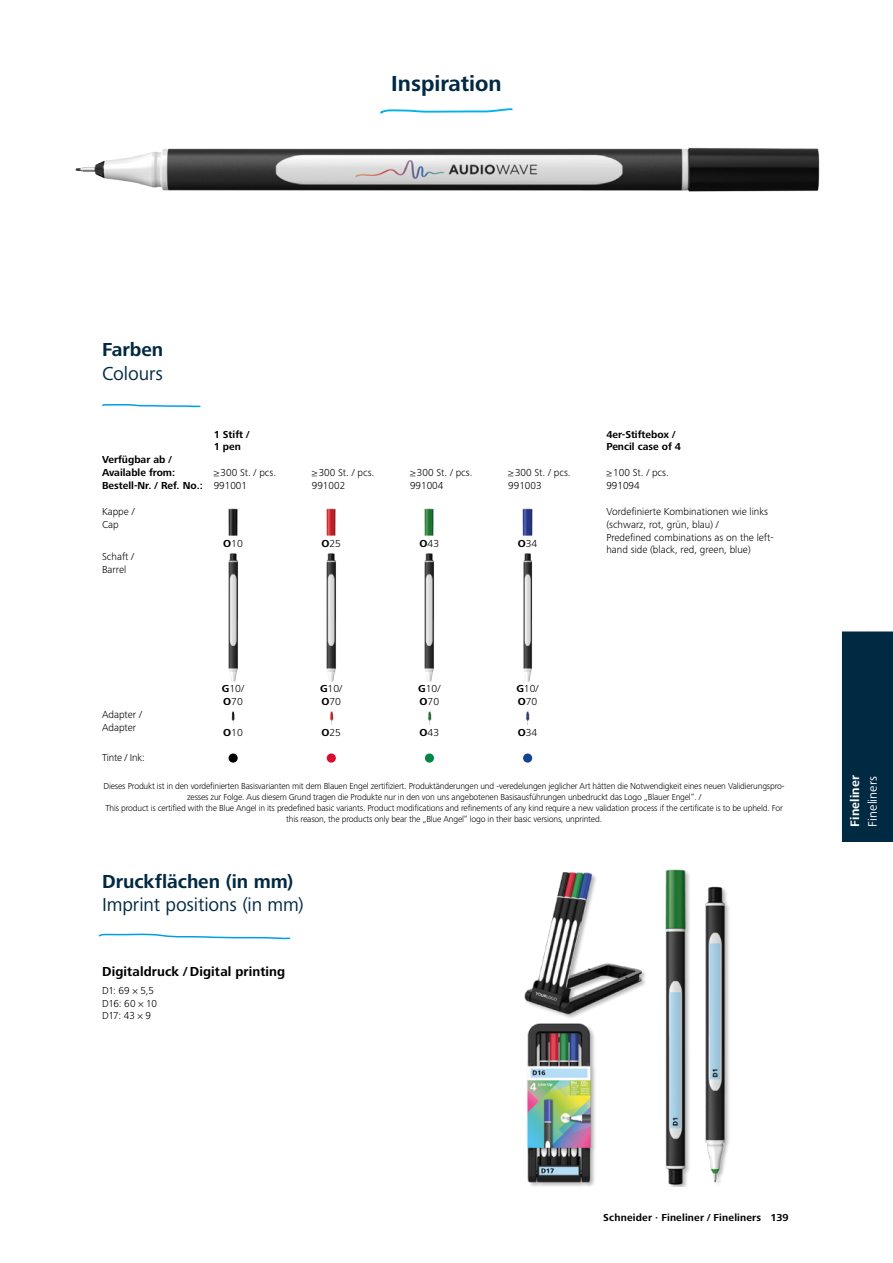
<style>
.page{position:relative;width:893px;height:1263px;background:#fff}
.page>*{position:absolute;margin:0;border:0;box-sizing:border-box;transform-origin:0 0}
.t1{font:700 22.5px "Frutiger Next LTW1 G";color:#002942}
.t2{font:19.5px "Frutiger Next LTW1 G";letter-spacing:-.005em;color:#002942}
.t3{font:700 19.5px "Frutiger Next LTW1 G";letter-spacing:-.005em;color:#002942}
.t4{font:700 13.5px "Frutiger Next LTW1 G";letter-spacing:.005em;color:#000}
.t5{font:12.75px "Frutiger Next LTW1 G";letter-spacing:.01em;color:#fff}
.t6{font:700 12.75px "Frutiger Next LTW1 G";letter-spacing:.01em;color:#fff}
.t7{font:300 10.5px/12.6px "Frutiger Next LTW1 G";color:#000}
.t8{font:700 10.5px/12.6px "Frutiger Next LTW1 G";color:#000}
.t9{font:300 10.5px/12.6px "Frutiger Next LTW1 G";color:#000;scale:1.04 1}
.t10{font:300 10.5px/12.5px "Frutiger Next LTW1 G";letter-spacing:-.035em;color:#000}
.t11{font:300 10.5px "Frutiger Next LTW1 G";letter-spacing:-.02em;color:#000}
.t12{font:300 9px/10.8px "Frutiger Next LTW1 G";letter-spacing:-.02em;color:#000;text-align:center}
.s1{font-weight:300}
.s2{font-weight:700}
</style>
<div class="page">
<img style="left:228px;top:508px;width:10px;height:28px">
<img style="left:326px;top:508px;width:10px;height:28px">
<img style="left:424px;top:508px;width:10px;height:28px">
<img style="left:522px;top:508px;width:11px;height:28px">
<img style="left:228px;top:553px;width:10px;height:129px">
<img style="left:326px;top:553px;width:10px;height:129px">
<img style="left:424px;top:553px;width:10px;height:129px">
<img style="left:523px;top:553px;width:10px;height:129px">
<img style="left:231px;top:711px;width:4px;height:14px">
<img style="left:329px;top:711px;width:5px;height:14px">
<img style="left:427px;top:711px;width:5px;height:14px">
<img style="left:525px;top:711px;width:5px;height:14px">
<div style="left:229px;top:753px;width:9px;height:10px;background:#000;border-radius:50%"></div>
<div style="left:327px;top:753px;width:9px;height:10px;background:#de092f;border-radius:50%"></div>
<div style="left:425px;top:753px;width:9px;height:10px;background:#008744;border-radius:50%"></div>
<div style="left:523px;top:753px;width:9px;height:10px;background:#134395;border-radius:50%"></div>
<img style="left:524px;top:869px;width:205px;height:317px">
<div style="left:842px;top:631px;width:51px;height:211px;background:#002942"></div>
<svg style="left:98px;top:933px;width:193px;height:7px"></svg>
<svg style="left:102px;top:404px;width:99px;height:4px"></svg>
<svg style="left:380px;top:108px;width:133px;height:6px"></svg>
<img style="left:75px;top:147px;width:745px;height:45px">
<h1 class="t1" style="left:391px;top:70px;width:112px">Inspiration</h1>
<h2 class="t3" style="left:102px;top:339px;width:63px">Farben</h2>
<h2 class="t2" style="left:102px;top:362px;width:63px">Colours</h2>
<p class="t8" style="left:214px;top:428px;width:37px">1 Stift /<br>1 pen</p>
<p class="t8" style="left:606px;top:428px;width:76px">4er-Stiftebox /<br>Pencil case of 4</p>
<p class="t8" style="left:102px;top:454px;width:75px">Verfügbar ab /<br>Available from:</p>
<p class="t7" style="left:214px;top:466px;width:64px">≥300 St. / pcs.</p>
<p class="t7" style="left:312px;top:466px;width:64px">≥300 St. / pcs.</p>
<p class="t7" style="left:410px;top:466px;width:64px">≥300 St. / pcs.</p>
<p class="t7" style="left:508px;top:466px;width:64px">≥300 St. / pcs.</p>
<p class="t7" style="left:606px;top:466px;width:64px">≥100 St. / pcs.</p>
<p class="t8" style="left:102px;top:480px;width:147px">Bestell-Nr. / Ref. No.: <span class="s1">991001</span></p>
<p class="t7" style="left:312px;top:479px;width:35px">991002</p>
<p class="t7" style="left:410px;top:479px;width:35px">991004</p>
<p class="t7" style="left:508px;top:479px;width:35px">991003</p>
<p class="t7" style="left:606px;top:479px;width:35px">991094</p>
<p class="t7" style="left:102px;top:505px;width:34px">Kappe /<br>Cap</p>
<p class="t7" style="left:606px;top:505px;width:169px">Vordefinierte Kombinationen wie links (schwarz, rot, grün, blau) /<br>Predefined combinations as on the left&shy;hand side (black, red, green, blue)</p>
<p class="t9" style="left:223px;top:537px;width:20px"><span class="s2">O</span>10</p>
<p class="t9" style="left:321px;top:537px;width:20px"><span class="s2">O</span>25</p>
<p class="t9" style="left:419px;top:537px;width:20px"><span class="s2">O</span>43</p>
<p class="t9" style="left:518px;top:537px;width:20px"><span class="s2">O</span>34</p>
<p class="t7" style="left:102px;top:550px;width:34px">Schaft /<br>Barrel</p>
<p class="t7" style="left:102px;top:708px;width:41px">Adapter /<br>Adapter</p>
<p class="t9" style="left:222px;top:683px;width:23px"><span class="s2">G</span>10/<br><span class="s2">O</span>70</p>
<p class="t9" style="left:320px;top:683px;width:23px"><span class="s2">G</span>10/<br><span class="s2">O</span>70</p>
<p class="t9" style="left:418px;top:683px;width:23px"><span class="s2">G</span>10/<br><span class="s2">O</span>70</p>
<p class="t9" style="left:516px;top:683px;width:23px"><span class="s2">G</span>10/<br><span class="s2">O</span>70</p>
<p class="t9" style="left:223px;top:726px;width:20px"><span class="s2">O</span>10</p>
<p class="t9" style="left:321px;top:726px;width:20px"><span class="s2">O</span>25</p>
<p class="t9" style="left:419px;top:726px;width:20px"><span class="s2">O</span>43</p>
<p class="t9" style="left:518px;top:726px;width:20px"><span class="s2">O</span>34</p>
<p class="t11" style="left:102px;top:751px;width:44px">Tinte / Ink:</p>
<p class="t12" style="left:104px;top:781px;width:683px">Dieses Produkt ist in den vordefinierten Basisvarianten mit dem Blauen Engel zertifiziert. Produktänderungen und -veredelungen jeglicher Art hätten die Notwendigkeit eines neuen Validierungspro&shy;zesses zur Folge. Aus diesem Grund tragen die Produkte nur in den von uns angebotenen Basisausführungen unbedruckt das Logo „Blauer Engel“. /<br>This product is certified with the Blue Angel in its predefined basic variants. Product modifications and refinements of any kind require a new validation process if the certificate is to be upheld. For this reason, the products only bear the „Blue Angel“ logo in their basic versions, unprinted.</p>
<h2 class="t3" style="left:102px;top:870px;width:193px">Druckflächen (in mm)</h2>
<h2 class="t2" style="left:102px;top:894px;width:203px">Imprint positions (in mm)</h2>
<h3 class="t4" style="left:102px;top:964px;width:185px">Digitaldruck / Digital printing</h3>
<p class="t10" style="left:102px;top:984px;width:56px">D1: 69 × 5,5<br>D16: 60 × 10<br>D17: 43 × 9</p>
<h3 class="t6" style="left:848px;top:827px;width:53px;rotate:-90deg">Fineliner</h3>
<h3 class="t5" style="left:865px;top:827px;width:52px;rotate:-90deg">Fineliners</h3>
<p class="t8" style="left:603px;top:1211px;width:187px">Schneider · Fineliner / Fineliners 139</p>
</div>
